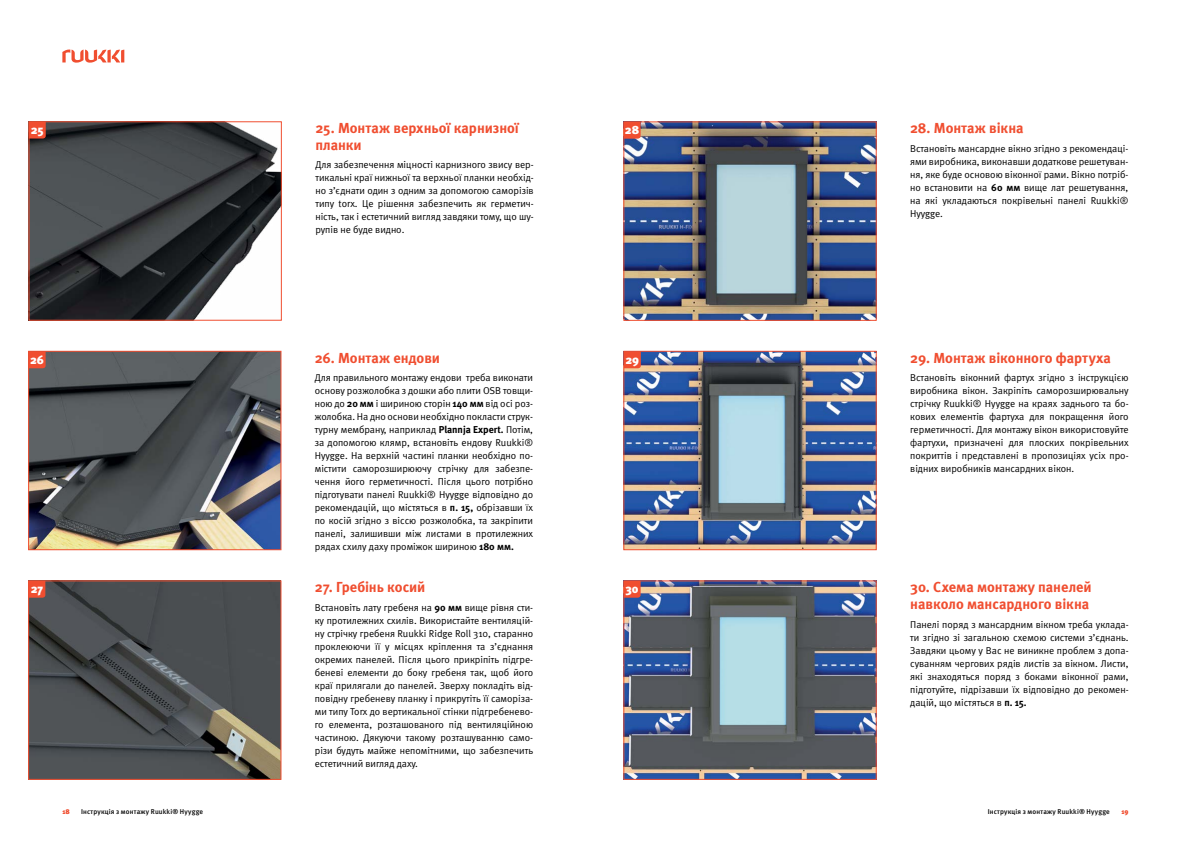
<style>
.page{position:relative;width:1191px;height:842px;background:#fff}
.page>*{position:absolute;margin:0;border:0;box-sizing:border-box;transform-origin:0 0}
.t1{font:14.5px/17px "Meta Bold C";color:#f04e30}
.t2{font:12px "Meta Black C";letter-spacing:-.01em;color:#fff}
.t3{font:10px/13px "Meta Normal C";color:#000;text-align:justify}
.t4{font:7px "Meta Medium C";letter-spacing:.025em;color:#000}
.t5{font:7px "Meta Black C";color:#f04e30}
.s1{font-family:"Meta Bold C"}
</style>
<div class="page">
<img style="left:30px;top:353px;width:249px;height:195px">
<div style="left:28px;top:351px;width:253px;height:199px;border:1px solid #f04e30"></div>
<img style="left:30px;top:583px;width:249px;height:195px">
<div style="left:28px;top:581px;width:253px;height:199px;border:1px solid #f04e30"></div>
<img style="left:625px;top:124px;width:249px;height:195px">
<div style="left:623px;top:122px;width:253px;height:199px;border:1px solid #f04e30"></div>
<img style="left:625px;top:353px;width:249px;height:195px">
<div style="left:623px;top:351px;width:253px;height:199px;border:1px solid #f04e30"></div>
<img style="left:625px;top:583px;width:249px;height:195px">
<div style="left:623px;top:581px;width:253px;height:199px;border:1px solid #f04e30"></div>
<img style="left:31px;top:124px;width:249px;height:194px">
<svg style="left:62px;top:50px;width:62px;height:13px"></svg>
<svg style="left:29px;top:351px;width:17px;height:17px"></svg>
<svg style="left:28px;top:581px;width:17px;height:17px"></svg>
<svg style="left:623px;top:122px;width:17px;height:17px"></svg>
<svg style="left:624px;top:351px;width:17px;height:17px"></svg>
<svg style="left:623px;top:581px;width:17px;height:17px"></svg>
<svg style="left:29px;top:122px;width:17px;height:17px"></svg>
<p class="t2" style="left:31px;top:123px;width:14px">25</p>
<h1 class="t1" style="left:315px;top:119px;width:205px">25. Монтаж верхньої карнизної планки</h1>
<p class="t3" style="left:315px;top:158px;width:220px">Для забезпечення міцності карнизного звису вер&shy;тикальні краї нижньої та верхньої планки необхід&shy;но з’єднати один з одним за допомогою саморізів типу torx. Це рішення забезпечить як герметич&shy;ність, так і естетичний вигляд завдяки тому, що шу&shy;рупів не буде видно.</p>
<p class="t2" style="left:30px;top:353px;width:15px">26</p>
<p class="t2" style="left:31px;top:582px;width:14px">27</p>
<h1 class="t1" style="left:315px;top:349px;width:127px">26. Монтаж ендови</h1>
<p class="t3" style="left:315px;top:371px;width:220px">Для правильного монтажу ендови треба виконати основу розжолобка з дошки або плити OSB товщи&shy;ною до <span class="s1">20 мм</span> і шириною сторін <span class="s1">140 мм</span> від осі роз&shy;жолобка. На дно основи необхідно покласти струк&shy;турну мембрану, наприклад <span class="s1">Plannja Expert.</span> Потім, за допомогою клямр, встановіть ендову Ruukki® Hyygge. На верхній частині планки необхідно по&shy;містити саморозширюючу стрічку для забезпе&shy;чення його герметичності. Після цього потрібно підготувати панелі Ruukki® Hyygge відповідно до рекомендацій, що містяться в <span class="s1">п. 15,</span> обрізавши їх по косій згідно з віссю розжолобка, та закріпити панелі, залишивши між листами в протилежних рядах схилу даху проміжок шириною <span class="s1">180 мм.</span></p>
<h1 class="t1" style="left:315px;top:578px;width:112px">27. Гребінь косий</h1>
<p class="t3" style="left:315px;top:601px;width:220px">Встановіть лату гребеня на <span class="s1">90 мм</span> вище рівня сти&shy;ку протилежних схилів. Використайте вентиляцій&shy;ну стрічку гребеня Ruukki Ridge Roll 310, старанно проклеюючи її у місцях кріплення та з’єднання окремих панелей. Після цього прикріпіть підгре&shy;беневі елементи до боку гребеня так, щоб його краї прилягали до панелей. Зверху покладіть від&shy;повідну гребеневу планку і прикрутіть її саморіза&shy;ми типу Torx до вертикальної стінки підгребенево&shy;го елемента, розташованого під вентиляційною частиною. Дякуючи такому розташуванню само&shy;різи будуть майже непомітними, що забезпечить естетичний вигляд даху.</p>
<p class="t2" style="left:625px;top:123px;width:16px">28</p>
<p class="t2" style="left:625px;top:353px;width:15px">29</p>
<p class="t2" style="left:625px;top:582px;width:15px">30</p>
<h1 class="t1" style="left:910px;top:119px;width:115px">28. Монтаж вікна</h1>
<p class="t3" style="left:910px;top:142px;width:220px">Встановіть мансардне вікно згідно з рекомендаці&shy;ями виробника, виконавши додаткове решетуван&shy;ня, яке буде основою віконної рами. Вікно потріб&shy;но встановити на <span class="s1">60 мм</span> вище лат решетування, на які укладаються покрівельні панелі Ruukki® Hyygge.</p>
<h1 class="t1" style="left:910px;top:349px;width:202px">29. Монтаж віконного фартуха</h1>
<p class="t3" style="left:910px;top:371px;width:220px">Встановіть віконний фартух згідно з інструкцією виробника вікон. Закріпіть саморозширювальну стрічку Ruukki® Hyygge на краях заднього та бо&shy;кових елементів фартуха для покращення його герметичності. Для монтажу вікон використовуйте фартухи, призначені для плоских покрівельних покриттів і представлені в пропозиціях усіх про&shy;відних виробників мансардних вікон.</p>
<h1 class="t1" style="left:910px;top:578px;width:183px">30. Схема монтажу панелей навколо мансардного вікна</h1>
<p class="t3" style="left:910px;top:618px;width:220px">Панелі поряд з мансардним вікном треба уклада&shy;ти згідно зі загальною схемою системи з’єднань.<br>Завдяки цьому у Вас не виникне проблем з допа&shy;суванням чергових рядів листів за вікном. Листи, які знаходяться поряд з боками віконної рами, підготуйте, підрізавши їх відповідно до рекомен&shy;дацій, що містяться в <span class="s1">п. 15.</span></p>
<p class="t5" style="left:62px;top:807px;width:9px">18</p>
<p class="t4" style="left:81px;top:807px;width:124px">Інструкція з монтажу Ruukki® Hyygge</p>
<p class="t4" style="left:987px;top:807px;width:124px">Інструкція з монтажу Ruukki® Hyygge</p>
<p class="t5" style="left:1121px;top:807px;width:9px">19</p>
</div>
